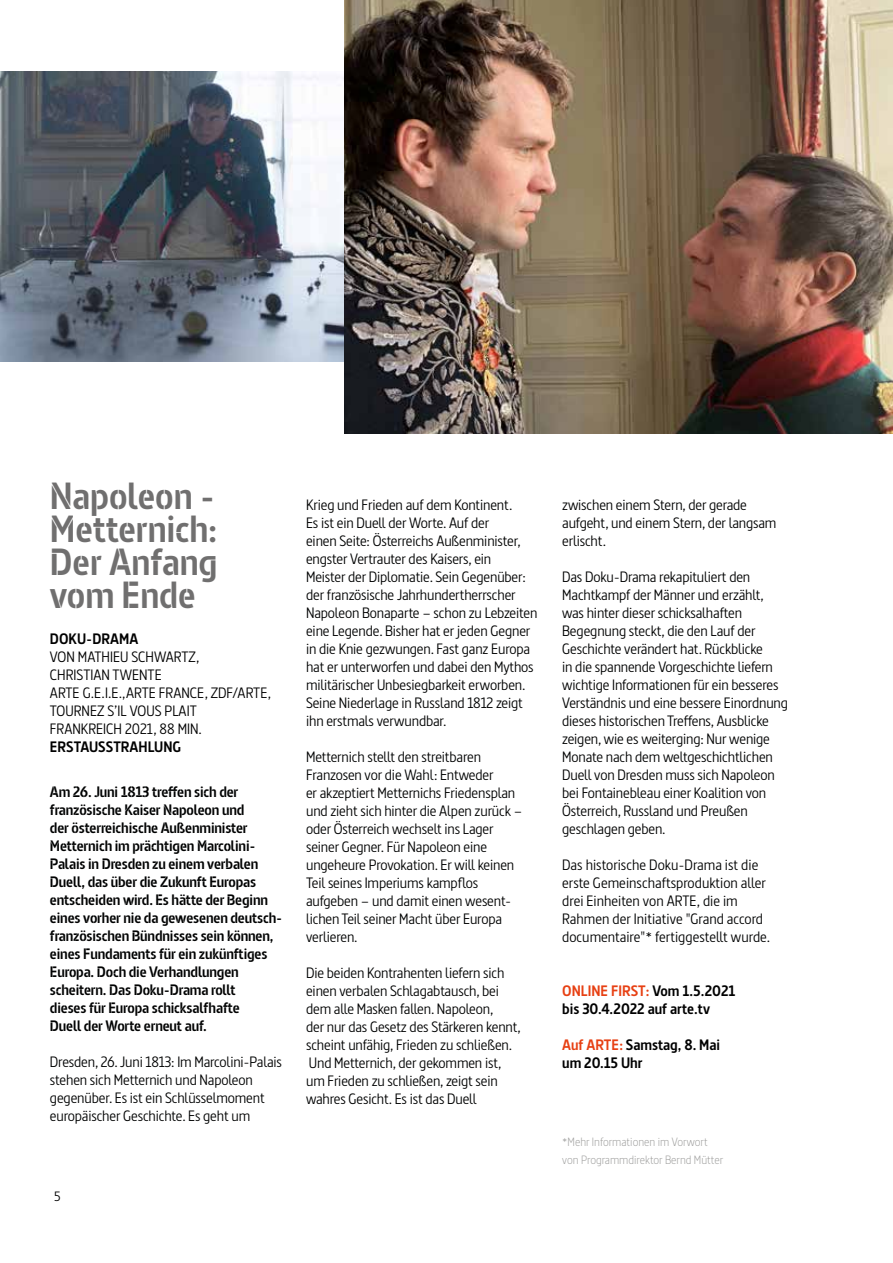
<style>
.page{position:relative;width:893px;height:1263px;background:#fff}
.page>*{position:absolute;margin:0;border:0;box-sizing:border-box;transform-origin:0 0}
.t1{font:700 37.5px/33px "Barna Stencil";color:#706f6f;text-align:justify}
.t2{font:15px/18px "Barna";letter-spacing:-.01em;color:#010202}
.t3{font:700 15px/18px "Barna Stencil";letter-spacing:-.01em;color:#010202}
.t4{font:15px/18px "Barna";color:#000}
.t5{font:700 15px/18px "Barna";color:#000}
.t6{font:13.5px "Barna";color:#000}
.t7{font:300 12px/18px "Barna";color:#9d9d9c}
.s1{color:#e74013}
</style>
<div class="page">
<img style="left:0;top:72px;width:344px;height:289px">
<img style="left:344px;top:0;width:549px;height:434px">
<h1 class="t1" style="left:50px;top:479px;width:169px">Napoleon - Metternich:<br>Der Anfang vom Ende</h1>
<p class="t5" style="left:50px;top:630px;width:90px">DOKU-DRAMA</p>
<p class="t4" style="left:50px;top:647px;width:223px">VON MATHIEU SCHWARTZ,<br>CHRISTIAN TWENTE<br>ARTE G.E.I.E.,ARTE FRANCE, ZDF/ARTE,<br>TOURNEZ S’IL VOUS PLAIT<br>FRANKREICH 2021, 88 MIN.</p>
<p class="t5" style="left:50px;top:738px;width:133px">ERSTAUSSTRAHLUNG</p>
<p class="t3" style="left:50px;top:783px;width:234px">Am 26. Juni 1813 treffen sich der französische Kaiser Napoleon und<br>der österreichische Außenminister Metternich im prächtigen Marcolini-Palais in Dresden zu einem verbalen Duell, das über die Zukunft Europas entscheiden wird. Es hätte der Beginn eines vorher nie da gewesenen deutsch&shy;französischen Bündnisses sein können, eines Fundaments für ein zukünftiges Europa. Doch die Verhandlungen scheitern. Das Doku-Drama rollt<br>dieses für Europa schicksalfhafte<br>Duell der Worte erneut auf.</p>
<p class="t2" style="left:50px;top:1052px;width:234px">Dresden, 26. Juni 1813: Im Marcolini-Palais stehen sich Metternich und Napoleon gegenüber. Es ist ein Schlüsselmoment europäischer Geschichte. Es geht um</p>
<p class="t2" style="left:306px;top:495px;width:233px">Krieg und Frieden auf dem Kontinent.<br>Es ist ein Duell der Worte. Auf der<br>einen Seite: Österreichs Außenminister, engster Vertrauter des Kaisers, ein<br>Meister der Diplomatie. Sein Gegenüber: der französische Jahrhundertherrscher Napoleon Bonaparte – schon zu Lebzeiten eine Legende. Bisher hat er jeden Gegner in die Knie gezwungen. Fast ganz Europa hat er unterworfen und dabei den Mythos militärischer Unbesiegbarkeit erworben.<br>Seine Niederlage in Russland 1812 zeigt ihn erstmals verwundbar.</p>
<p class="t2" style="left:306px;top:747px;width:218px">Metternich stellt den streitbaren Franzosen vor die Wahl: Entweder<br>er akzeptiert Metternichs Friedensplan und zieht sich hinter die Alpen zurück – oder Österreich wechselt ins Lager seiner Gegner. Für Napoleon eine ungeheure Provokation. Er will keinen Teil seines Imperiums kampflos aufgeben – und damit einen wesent&shy;lichen Teil seiner Macht über Europa verlieren.</p>
<p class="t2" style="left:306px;top:963px;width:216px">Die beiden Kontrahenten liefern sich einen verbalen Schlagabtausch, bei dem alle Masken fallen. Napoleon,<br>der nur das Gesetz des Stärkeren kennt, scheint unfähig, Frieden zu schließen.<br>Und Metternich, der gekommen ist, um Frieden zu schließen, zeigt sein wahres Gesicht. Es ist das Duell</p>
<p class="t6" style="left:54px;top:1188px;width:8px">5</p>
<p class="t2" style="left:562px;top:495px;width:216px">zwischen einem Stern, der gerade aufgeht, und einem Stern, der langsam erlischt.</p>
<p class="t2" style="left:562px;top:567px;width:227px">Das Doku-Drama rekapituliert den Machtkampf der Männer und erzählt, was hinter dieser schicksalhaften Begegnung steckt, die den Lauf der Geschichte verändert hat. Rückblicke<br>in die spannende Vorgeschichte liefern wichtige Informationen für ein besseres Verständnis und eine bessere Einordnung dieses historischen Treffens, Ausblicke zeigen, wie es weiterging: Nur wenige Monate nach dem weltgeschichtlichen Duell von Dresden muss sich Napoleon bei Fontainebleau einer Koalition von Österreich, Russland und Preußen geschlagen geben.</p>
<p class="t2" style="left:562px;top:855px;width:210px">Das historische Doku-Drama ist die erste Gemeinschaftsproduktion aller drei Einheiten von ARTE, die im Rahmen der Initiative "Grand accord documentaire"* fertiggestellt wurde.</p>
<p class="t5" style="left:562px;top:982px;width:175px"><span class="s1">ONLINE FIRST:</span> Vom 1.5.2021 bis 30.4.2022 auf arte.tv</p>
<p class="t5" style="left:562px;top:1036px;width:159px"><span class="s1">Auf ARTE:</span> Samstag, 8. Mai um 20.15 Uhr</p>
<p class="t7" style="left:562px;top:1132px;width:162px">*Mehr Informationen im Vorwort von Programmdirektor Bernd Mütter</p>
</div>
